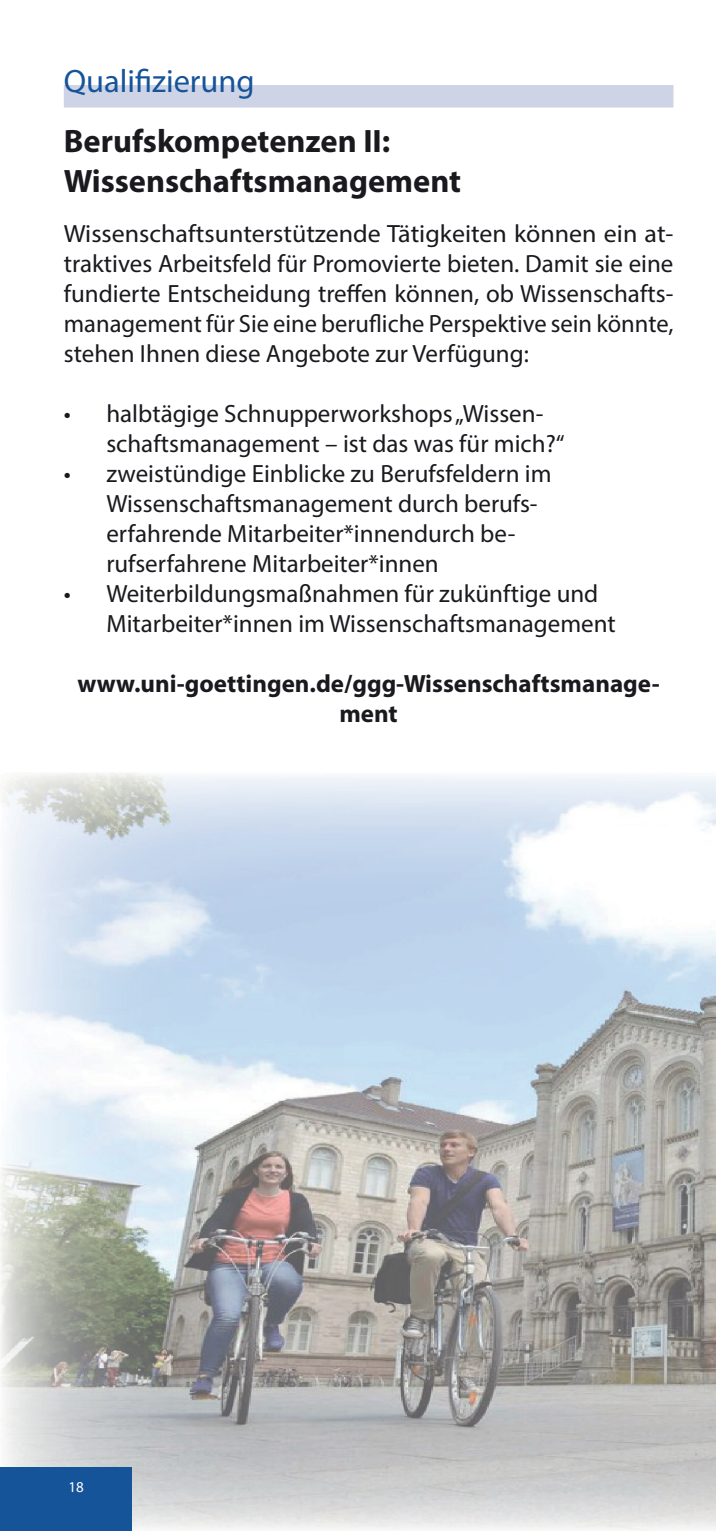
<style>
.page{position:relative;width:716px;height:1531px;background:#fff}
.page>*{position:absolute;margin:0;border:0;box-sizing:border-box;transform-origin:0 0}
.t1{font:700 32.5px/40px "Myriad Pro";color:#1a191e}
.t2{font:32.5px "Myriad Pro";color:#16549a}
.t3{font:25px/30px "Myriad Pro";color:#1a191e}
.t4{font:25px/30px "Myriad Pro";color:#1a191e;text-align:justify;scale:1.04 1}
.t5{font:700 25px/30px "Myriad Pro";color:#1a191e;text-align:center}
.t6{font:15px "Myriad Pro";color:#fff}
</style>
<div class="page">
<div style="left:64px;top:85px;width:609px;height:23px;background:#cfd3e6"></div>
<img style="left:0;top:773px;width:716px;height:758px">
<div style="left:0;top:1467px;width:131px;height:64px;background:#16549a"></div>
<h1 class="t2" style="left:64px;top:61px;width:192px">Qualifizierung</h1>
<h1 class="t1" style="left:64px;top:120px;width:399px">Berufskompetenzen II:<br>Wissenschaftsmanagement</h1>
<p class="t4" style="left:64px;top:218px;width:588px">Wissenschaftsunterstützende Tätigkeiten können ein at&shy;traktives Arbeitsfeld für Promovierte bieten. Damit sie eine fundierte Entscheidung treffen können, ob Wissenschafts&shy;management für Sie eine berufliche Perspektive sein könnte, stehen Ihnen diese Angebote zur Verfügung:</p>
<p class="t3" style="left:106px;top:398px;width:460px;text-indent:-43px">• halbtägige Schnupperworkshops „Wissen&shy;schaftsmanagement – ist das was für mich?“</p>
<p class="t3" style="left:106px;top:458px;width:447px;text-indent:-43px">• zweistündige Einblicke zu Berufsfeldern im Wissenschaftsmanagement durch berufs&shy;erfahrende Mitarbeiter*innendurch be&shy;rufserfahrene Mitarbeiter*innen</p>
<p class="t3" style="left:106px;top:578px;width:511px;text-indent:-43px">• Weiterbildungsmaßnahmen für zukünftige und<br>Mitarbeiter*innen im Wissenschaftsmanagement</p>
<p class="t5" style="left:77px;top:668px;width:584px">www.uni-goettingen.de/ggg-Wissenschaftsmanage&shy;ment</p>
<p class="t6" style="left:68px;top:1477px;width:17px">18</p>
</div>
